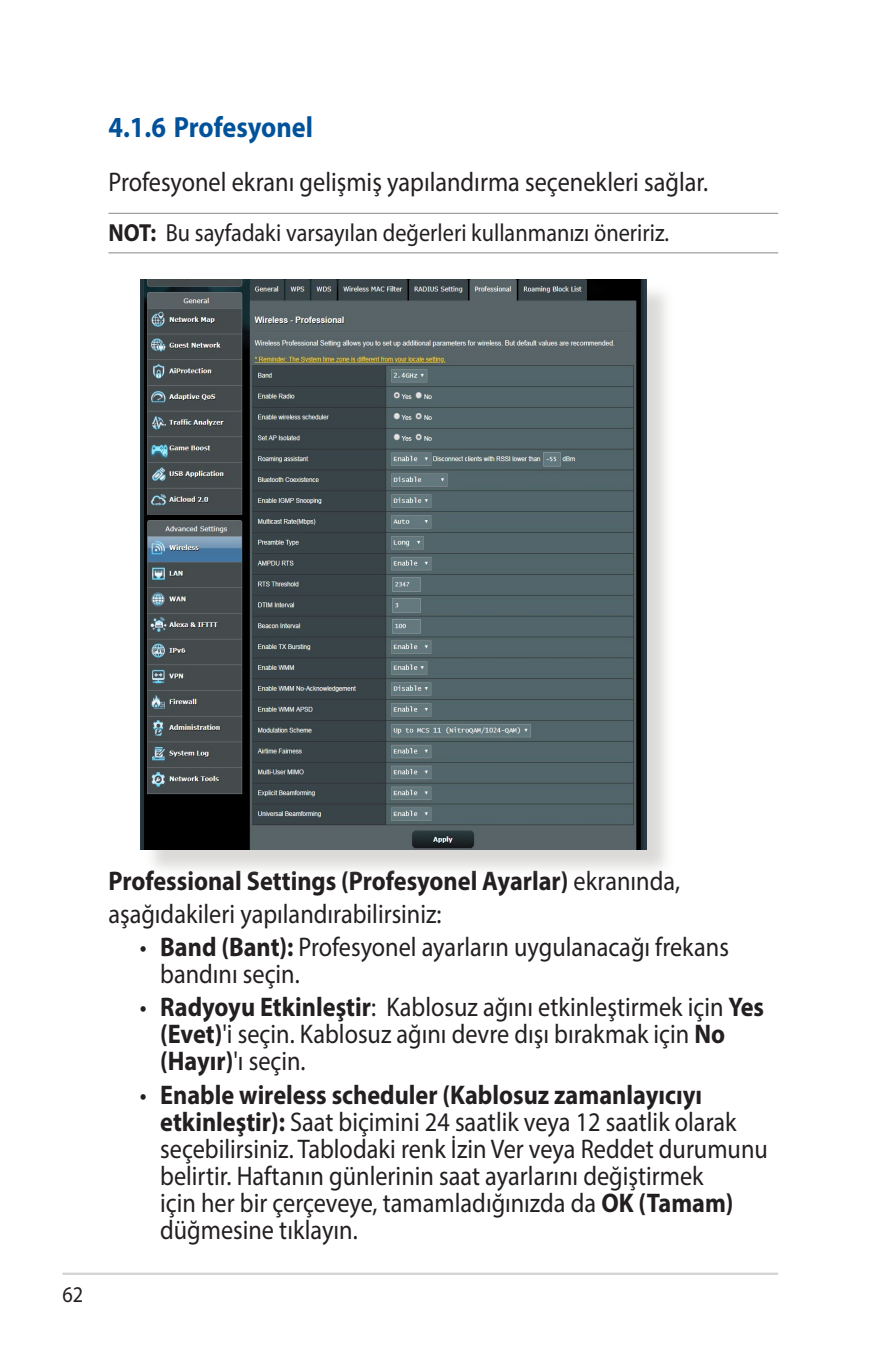
<style>
.page{position:relative;width:893px;height:1346px;background:#fff}
.page>*{position:absolute;margin:0;border:0;box-sizing:border-box;transform-origin:0 0}
.WL_Header_2{font:700 29.25px "Myriad Pro";color:#01529a;scale:.9 1}
.WL_Body_Text_-_List{font:27px/27px "Myriad Pro";color:#231f20;scale:.9 1}
.WL_Body_Text{font:27px/32.4px "Myriad Pro";color:#231f20;scale:.9 1}
.WL_Message{font:24.75px "Myriad Pro";color:#231f20;scale:.9 1}
.t1{font:22.5px "Myriad Pro";color:#231f20;scale:.9 1}
.s1{font-weight:700}
</style>
<div class="page">
<hr style="left:63px;top:1272px;width:715px;height:3px;background:#d1d2d4">
<hr style="left:108px;top:213px;width:670px;height:1px;background:#939598">
<hr style="left:108px;top:252px;width:670px;height:1px;background:#939598">
<div style="left:144px;top:283px;width:531px;height:594px;background:#cfcecb;opacity:.75"></div>
<img style="left:140px;top:280px;width:507px;height:569px">
<p class="WL_Header_2" style="left:108px;top:108px;width:229px">4.1.6 Profesyonel</p>
<p class="WL_Body_Text" style="left:108px;top:166px;width:668px">Profesyonel ekranı gelişmiş yapılandırma seçenekleri sağlar.</p>
<p class="WL_Message" style="left:108px;top:217px;width:624px"><span class="s1">NOT:</span> Bu sayfadaki varsayılan değerleri kullanmanızı öneririz.</p>
<p class="t1" style="left:63px;top:1281px;width:25px">62</p>
<p class="WL_Body_Text" style="left:108px;top:864px;width:637px"><span class="s1">Professional Settings (Profesyonel Ayarlar)</span> ekranında, aşağıdakileri yapılandırabilirsiniz:</p>
<p class="WL_Body_Text_-_List" style="left:160px;top:933px;width:633px;text-indent:-20px">• <span class="s1">Band (Bant):</span> Profesyonel ayarların uygulanacağı frekans bandını seçin.</p>
<p class="WL_Body_Text_-_List" style="left:160px;top:993px;width:672px;text-indent:-20px">• <span class="s1">Radyoyu Etkinleştir</span>: Kablosuz ağını etkinleştirmek için <span class="s1">Yes (Evet)</span>'i seçin. Kablosuz ağını devre dışı bırakmak için <span class="s1">No (Hayır)</span>'ı seçin.</p>
<p class="WL_Body_Text_-_List" style="left:160px;top:1081px;width:677px;text-indent:-20px">• <span class="s1">Enable wireless scheduler (Kablosuz zamanlayıcıyı etkinleştir):</span> Saat biçimini 24 saatlik veya 12 saatlik olarak seçebilirsiniz. Tablodaki renk İzin Ver veya Reddet durumunu belirtir. Haftanın günlerinin saat ayarlarını değiştirmek<br>için her bir çerçeveye, tamamladığınızda da <span class="s1">OK (Tamam) </span>düğmesine tıklayın.</p>
</div>
